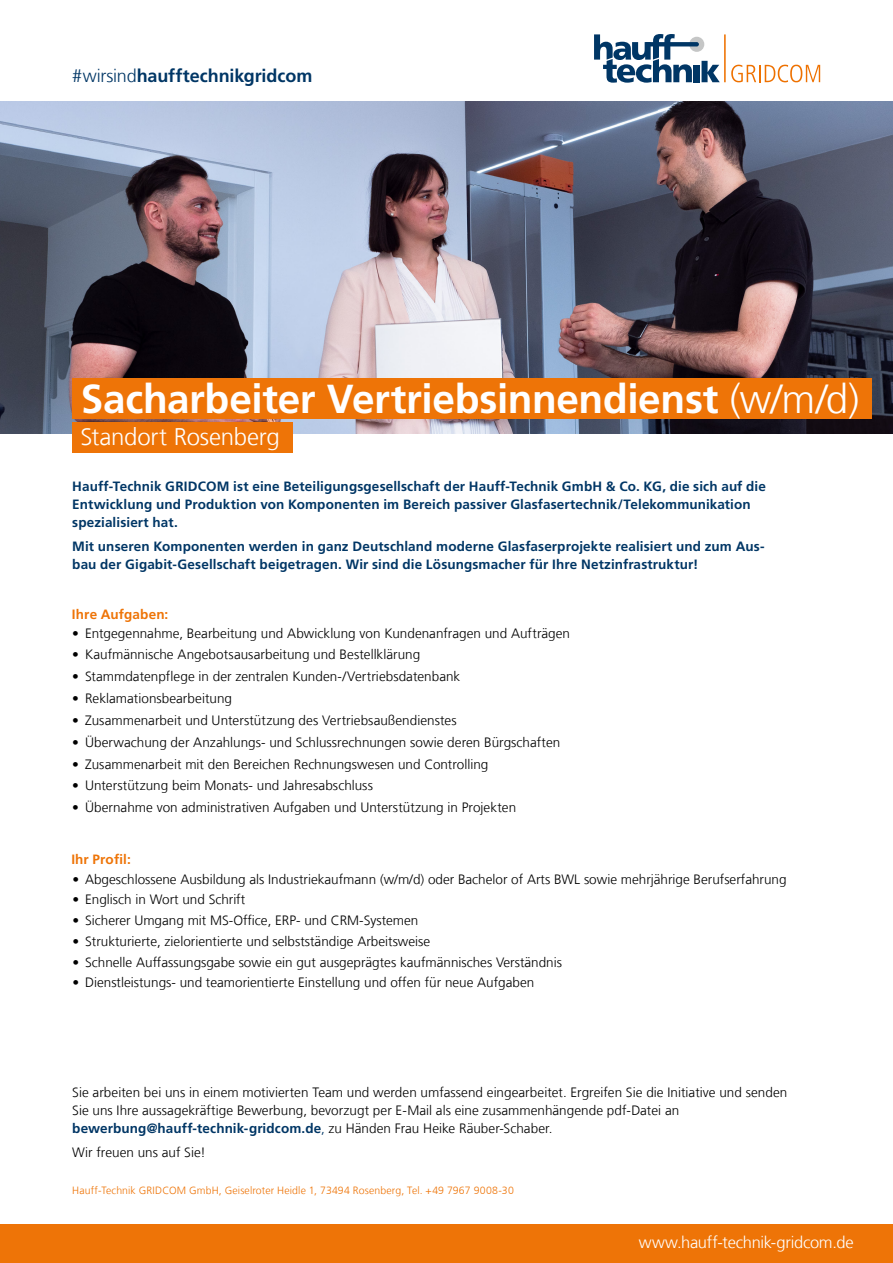
<style>
.page{position:relative;width:893px;height:1263px;background:#fff}
.page>*{position:absolute;margin:0;border:0;box-sizing:border-box;transform-origin:0 0}
.Head{font:700 40.5px "Frutigerfor Hauff";letter-spacing:-.01em;color:#fff}
.Subhead{font:300 24px "Frutigerfor Hauff";letter-spacing:-.01em;color:#fff}
.t1{font:700 18px "Frutigerfor Hauff";letter-spacing:-.005em;color:#003665}
.t2{font:300 16.5px "Frutigerfor Hauff";letter-spacing:-.015em;color:#fff}
.Mengentext{font:300 13.5px/18px "Frutigerfor Hauff";color:#000}
.Einleitungstext{font:700 13.5px/18px "Frutigerfor Hauff";letter-spacing:.01em;color:#003665}
.t3{font:700 13.5px "Frutigerfor Hauff";letter-spacing:.01em;color:#ee7407}
.t4{font:300 10.5px "Frutigerfor Hauff";letter-spacing:.015em;color:#ee7407}
.s1{font-weight:300}
.s2{font-weight:700;color:#003665}
.s3{color:#003665}
</style>
<div class="page">
<div style="left:0;top:1225px;width:893px;height:38px;background:#ee7407"></div>
<svg style="left:594px;top:34px;width:126px;height:49px"></svg>
<hr style="left:724px;top:34px;width:2px;height:48px;background:#ee7100">
<svg style="left:731px;top:65px;width:89px;height:17px"></svg>
<img style="left:0;top:102px;width:893px;height:331px">
<div style="left:72px;top:378px;width:800px;height:41px;background:#ee7407"></div>
<div style="left:72px;top:422px;width:221px;height:31px;background:#ee7407"></div>
<p class="t1" style="left:72px;top:65px;width:242px"><span class="s1">#wirsind</span>haufftechnikgridcom</p>
<p class="Head" style="left:81px;top:374px;width:780px">Sacharbeiter Vertriebsinnendienst <span class="s1">(w/m/d)</span></p>
<p class="Subhead" style="left:80px;top:422px;width:201px">Standort Rosenberg</p>
<p class="Einleitungstext" style="left:72px;top:477px;width:695px">Hauff-Technik GRIDCOM ist eine Beteiligungsgesellschaft der Hauff-Technik GmbH &amp; Co. KG, die sich auf die<br>Entwicklung und Produktion von Komponenten im Bereich passiver Glasfasertechnik/Telekommunikation spezialisiert hat.</p>
<p class="Einleitungstext" style="left:72px;top:538px;width:694px">Mit unseren Komponenten werden in ganz Deutschland moderne Glasfaserprojekte realisiert und zum Aus&shy;bau der Gigabit-Gesellschaft beigetragen. Wir sind die Lösungsmacher für Ihre Netzinfrastruktur!</p>
<p class="t3" style="left:72px;top:606px;width:98px">Ihre Aufgaben:</p>
<p class="Mengentext" style="left:72px;top:624px;width:499px">• Entgegennahme, Bearbeitung und Abwicklung von Kundenanfragen und Aufträgen</p>
<p class="Mengentext" style="left:72px;top:646px;width:349px">• Kaufmännische Angebotsausarbeitung und Bestellklärung</p>
<p class="Mengentext" style="left:72px;top:667px;width:389px">• Stammdatenpflege in der zentralen Kunden-/Vertriebsdatenbank</p>
<p class="Mengentext" style="left:72px;top:689px;width:161px">• Reklamationsbearbeitung</p>
<p class="Mengentext" style="left:72px;top:711px;width:386px">• Zusammenarbeit und Unterstützung des Vertriebsaußendienstes</p>
<p class="Mengentext" style="left:72px;top:733px;width:490px">• Überwachung der Anzahlungs- und Schlussrechnungen sowie deren Bürgschaften</p>
<p class="Mengentext" style="left:72px;top:755px;width:418px">• Zusammenarbeit mit den Bereichen Rechnungswesen und Controlling</p>
<p class="Mengentext" style="left:72px;top:776px;width:302px">• Unterstützung beim Monats- und Jahresabschluss</p>
<p class="Mengentext" style="left:72px;top:798px;width:445px">• Übernahme von administrativen Aufgaben und Unterstützung in Projekten</p>
<p class="t3" style="left:71px;top:851px;width:61px">Ihr Profil:</p>
<p class="Mengentext" style="left:72px;top:870px;width:716px">• Abgeschlossene Ausbildung als Industriekaufmann (w/m/d) oder Bachelor of Arts BWL sowie mehrjährige Berufserfahrung</p>
<p class="Mengentext" style="left:72px;top:890px;width:174px">• Englisch in Wort und Schrift</p>
<p class="Mengentext" style="left:72px;top:911px;width:348px">• Sicherer Umgang mit MS-Office, ERP- und CRM-Systemen</p>
<p class="Mengentext" style="left:72px;top:932px;width:359px">• Strukturierte, zielorientierte und selbstständige Arbeitsweise</p>
<p class="Mengentext" style="left:72px;top:953px;width:491px">• Schnelle Auffassungsgabe sowie ein gut ausgeprägtes kaufmännisches Verständnis</p>
<p class="Mengentext" style="left:72px;top:973px;width:463px">• Dienstleistungs- und teamorientierte Einstellung und offen für neue Aufgaben</p>
<p class="Mengentext" style="left:72px;top:1083px;width:717px">Sie arbeiten bei uns in einem motivierten Team und werden umfassend eingearbeitet. Ergreifen Sie die Initiative und senden<br>Sie uns Ihre aussagekräftige Bewerbung, bevorzugt per E-Mail als eine zusammenhängende pdf-Datei an <span class="s2">bewerbung@hauff-technik-gridcom.de</span><span class="s3">,</span> zu Händen Frau Heike Räuber-Schaber.</p>
<p class="Mengentext" style="left:72px;top:1143px;width:135px">Wir freuen uns auf Sie!</p>
<p class="t4" style="left:72px;top:1184px;width:443px">Hauff-Technik GRIDCOM GmbH, Geiselroter Heidle 1, 73494 Rosenberg, Tel. +49 7967 9008-30</p>
<p class="t2" style="left:639px;top:1232px;width:216px">www.hauff-technik-gridcom.de</p>
</div>
